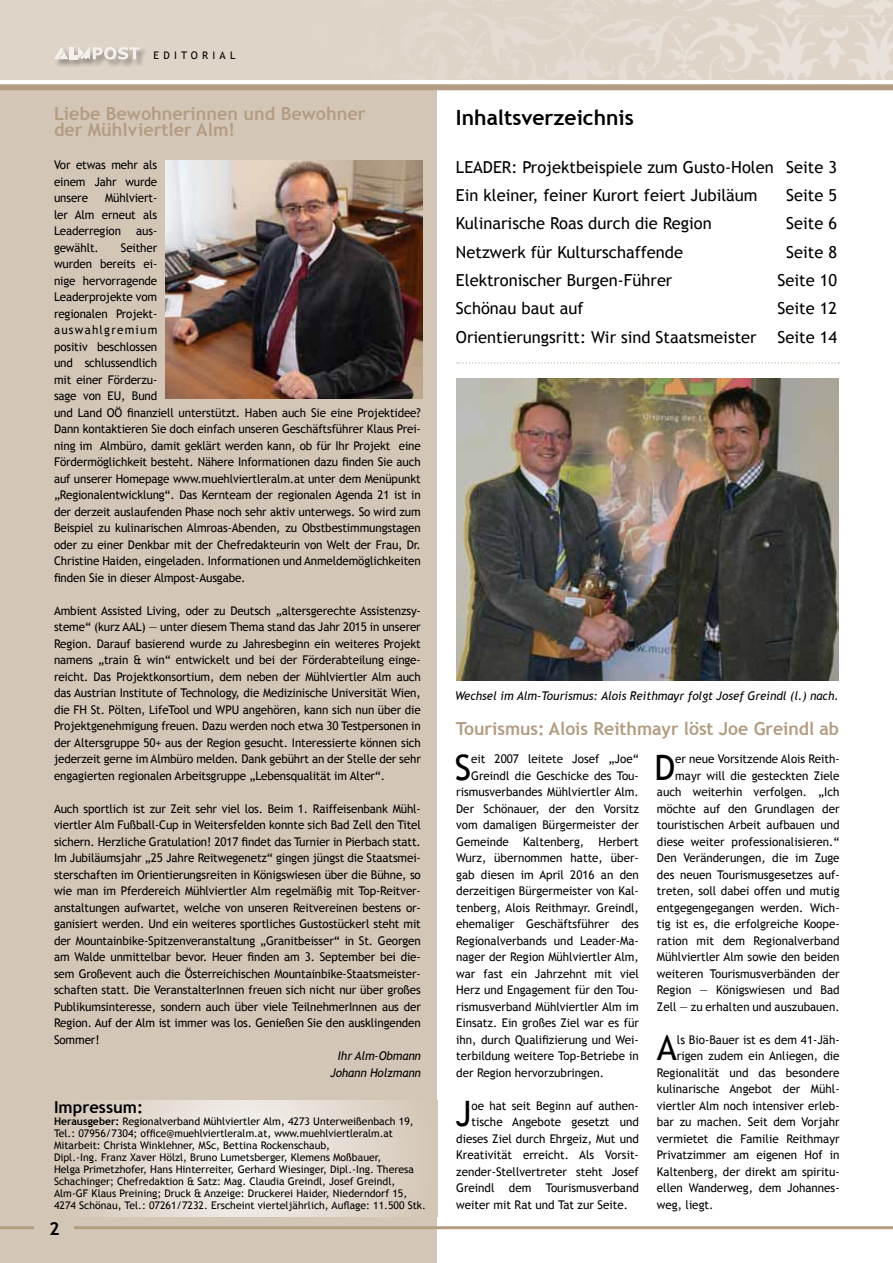
<style>
.page{position:relative;width:893px;height:1263px;background:#fff}
.page>*{position:absolute;margin:0;border:0;box-sizing:border-box;transform-origin:0 0}
.t1{font:35.1px "Trebuchet MS";color:#000}
.t2{font:700 21px "Trebuchet MS";color:#000}
.t3{font:700 18px/16.5px "Trebuchet MS";color:#b39c82}
.t4{font:700 18px "Trebuchet MS";color:#000}
.t5{font:16.5px/28.2px "Trebuchet MS";color:#000}
.t6{font:700 16.5px "Trebuchet MS";color:#000}
.t7{font:12px/16.5px "Trebuchet MS";color:#000;text-align:justify}
.t8{font:italic 12px/16.5px "Trebuchet MS";color:#000;text-align:right}
.t9{font:10.5px/12px "Trebuchet MS";color:#000}
.s1{font-weight:700}
</style>
<div class="page">
<div style="left:0;top:2px;width:437px;height:1261px;background:#d4c6b7"></div>
<hr style="left:0;top:1226px;width:893px;height:3px;background:#b39c82">
<div style="left:0;top:0;width:893px;height:84px;background:#ded4c8"></div>
<img style="left:591px;top:0;width:302px;height:80px">
<div style="left:54px;top:47px;width:95px;height:21px;background:#000;opacity:.49"></div>
<svg style="left:54px;top:47px;width:86px;height:13px"></svg>
<div style="left:0;top:80px;width:893px;height:6px;background:#fff"></div>
<div style="left:0;top:84px;width:893px;height:6px;background:#b39c82"></div>
<div style="left:35px;top:1221px;width:39px;height:42px;background:#d4c6b7"></div>
<svg style="left:457px;top:362px;width:382px;height:2px"></svg>
<img style="left:166px;top:161px;width:256px;height:237px">
<img style="left:456px;top:378px;width:383px;height:302px">
<svg style="left:93px;top:1101px;width:306px;height:115px"></svg>
<p class="t9" style="left:154px;top:50px;width:20px">E ditorial</p>
<h3 class="t3" style="left:54px;top:105px;width:313px">Liebe Bewohnerinnen und Bewohner der Mühlviertler Alm!</h3>
<p class="t7" style="left:54px;top:157px;width:105px">Vor etwas mehr als einem Jahr wurde unsere</p>
<p class="t7" style="left:54px;top:190px;width:105px;text-indent:51px">Mühlviert&shy;ler Alm erneut als Leaderregion</p>
<p class="t7" style="left:136px;top:223px;width:23px">aus-</p>
<p class="t7" style="left:54px;top:239px;width:46px">gewählt.</p>
<p class="t7" style="left:54px;top:239px;width:368px;text-align:left;text-indent:67px">Seither<br>wurden bereits ei-<br>nige hervorragende<br>Leaderprojekte vom<br>regionalen Projekt-<br>auswahlgremium<br>positiv beschlossen<br>und schlussendlich<br>mit einer Förderzu-<br>sage von EU, Bund<br>und Land OÖ finanziell unterstützt. Haben auch Sie eine Projektidee?<br>Dann kontaktieren Sie doch einfach unseren Geschäftsführer Klaus Prei&shy;ning im Almbüro, damit geklärt werden kann, ob für Ihr Projekt eine Fördermöglichkeit besteht. Nähere Informationen dazu finden Sie auch auf unserer Homepage www.muehlviertleralm.at unter dem Menüpunkt „Regionalentwicklung“. Das Kernteam der regionalen Agenda 21 ist in der derzeit auslaufenden Phase noch sehr aktiv unterwegs. So wird zum Beispiel zu kulinarischen Almroas-Abenden, zu Obstbestimmungstagen oder zu einer Denkbar mit der Chefredakteurin von Welt der Frau, Dr.<br>Christine Haiden, eingeladen. Informationen und Anmeldemöglichkeiten finden Sie in dieser Almpost-Ausgabe.</p>
<p class="t7" style="left:54px;top:602px;width:368px">Ambient Assisted Living, oder zu Deutsch „altersgerechte Assistenzsy&shy;steme“ (kurz AAL) — unter diesem Thema stand das Jahr 2015 in unserer Region. Darauf basierend wurde zu Jahresbeginn ein weiteres Projekt namens „train &amp; win“ entwickelt und bei der Förderabteilung einge&shy;reicht. Das Projektkonsortium, dem neben der Mühlviertler Alm auch das Austrian Institute of Technology, die Medizinische Universität Wien, die FH St. Pölten, LifeTool und WPU angehören, kann sich nun über die Projektgenehmigung freuen. Dazu werden noch etwa 30 Testpersonen in der Altersgruppe 50+ aus der Region gesucht. Interessierte können sich jederzeit gerne im Almbüro melden. Dank gebührt an der Stelle der sehr engagierten regionalen Arbeitsgruppe „Lebensqualität im Alter“.</p>
<p class="t7" style="left:54px;top:800px;width:368px">Auch sportlich ist zur Zeit sehr viel los. Beim 1. Raiffeisenbank Mühl&shy;viertler Alm Fußball-Cup in Weitersfelden konnte sich Bad Zell den Titel sichern. Herzliche Gratulation! 2017 findet das Turnier in Pierbach statt.<br>Im Jubiläumsjahr „25 Jahre Reitwegenetz“ gingen jüngst die Staatsmei&shy;sterschaften im Orientierungsreiten in Königswiesen über die Bühne, so wie man im Pferdereich Mühlviertler Alm regelmäßig mit Top-Reitver&shy;anstaltungen aufwartet, welche von unseren Reitvereinen bestens or&shy;ganisiert werden. Und ein weiteres sportliches Gustostückerl steht mit der Mountainbike-Spitzenveranstaltung „Granitbeisser“ in St. Georgen am Walde unmittelbar bevor. Heuer finden am 3. September bei die&shy;sem Großevent auch die Österreichischen Mountainbike-Staatsmeister&shy;schaften statt. Die VeranstalterInnen freuen sich nicht nur über großes Publikumsinteresse, sondern auch über viele TeilnehmerInnen aus der Region. Auf der Alm ist immer was los. Genießen Sie den ausklingenden Sommer!</p>
<p class="t8" style="left:330px;top:1048px;width:92px">Ihr Alm-Obmann<br>Johann Holzmann</p>
<h3 class="t6" style="left:54px;top:1097px;width:91px">Impressum:</h3>
<p class="t9" style="left:54px;top:1115px;width:374px"><span class="s1">Herausgeber:</span> Regionalverband Mühlviertler Alm, 4273 Unterweißenbach 19, Tel.: 07956/7304; office@muehlviertleralm.at, www.muehlviertleralm.at Mitarbeit: Christa Winklehner, MSc, Bettina Rockenschaub,<br>Dipl.-Ing. Franz Xaver Hölzl, Bruno Lumetsberger, Klemens Moßbauer,<br>Helga Primetzhofer, Hans Hinterreiter, Gerhard Wiesinger, Dipl.-Ing. Theresa Schachinger; Chefredaktion &amp; Satz: Mag. Claudia Greindl, Josef Greindl, Alm-GF Klaus Preining; Druck &amp; Anzeige: Druckerei Haider, Niederndorf 15, 4274 Schönau, Tel.: 07261/7232. Erscheint vierteljährlich, Auflage: 11.500 Stk.</p>
<h3 class="t4" style="left:49px;top:1217px;width:12px">2</h3>
<h2 class="t2" style="left:456px;top:104px;width:179px">Inhaltsverzeichnis</h2>
<h3 class="t5" style="left:456px;top:153px;width:382px">LEADER: Projektbeispiele zum Gusto-Holen Seite 3<br>Ein kleiner, feiner Kurort feiert Jubiläum</h3>
<h3 class="t5" style="left:786px;top:182px;width:52px">Seite 5</h3>
<h3 class="t5" style="left:456px;top:210px;width:257px">Kulinarische Roas durch die Region</h3>
<h3 class="t5" style="left:786px;top:210px;width:52px">Seite 6</h3>
<h3 class="t5" style="left:456px;top:238px;width:229px">Netzwerk für Kulturschaffende</h3>
<h3 class="t5" style="left:786px;top:238px;width:52px">Seite 8</h3>
<h3 class="t5" style="left:456px;top:266px;width:218px">Elektronischer Burgen-Führer</h3>
<h3 class="t5" style="left:777px;top:266px;width:61px">Seite 10</h3>
<h3 class="t5" style="left:456px;top:294px;width:129px">Schönau baut auf</h3>
<h3 class="t5" style="left:777px;top:294px;width:61px">Seite 12</h3>
<h3 class="t5" style="left:456px;top:323px;width:302px">Orientierungsritt: Wir sind Staatsmeister</h3>
<h3 class="t5" style="left:777px;top:323px;width:61px">Seite 14</h3>
<p class="t8" style="left:455px;top:687px;width:385px">Wechsel im Alm-Tourismus: Alois Reithmayr folgt Josef Greindl (l.) nach.</p>
<h3 class="t3" style="left:456px;top:720px;width:385px">Tourismus: Alois Reithmayr löst Joe Greindl ab</h3>
<h1 class="t1" style="left:455px;top:746px;width:18px">S</h1>
<p class="t7" style="left:471px;top:751px;width:169px">eit 2007 leitete Josef „Joe“</p>
<p class="t7" style="left:657px;top:751px;width:184px;text-align:right">er neue Vorsitzende Alois Reith&shy;mayr will die gesteckten Ziele auch weiterhin verfolgen. „Ich möchte auf den Grundlagen der touristischen Arbeit aufbauen und diese weiter professionalisieren.“ Den Veränderungen, die im Zuge des neuen Tourismusgesetzes auf&shy;treten, soll dabei offen und mutig entgegengegangen werden. Wich&shy;tig ist es, die erfolgreiche Koope&shy;ration mit dem Regionalverband Mühlviertler Alm sowie den beiden weiteren Tourismusverbänden der Region — Königswiesen und Bad Zell — zu erhalten und auszubauen.</p>
<h1 class="t1" style="left:657px;top:1027px;width:22px">A</h1>
<p class="t7" style="left:677px;top:1031px;width:164px">ls Bio-Bauer ist es dem 41-Jäh-</p>
<h1 class="t1" style="left:654px;top:746px;width:22px">D</h1>
<p class="t7" style="left:471px;top:767px;width:169px">Greindl die Geschicke des Tou-</p>
<p class="t7" style="left:456px;top:784px;width:184px">rismusverbandes Mühlviertler Alm.</p>
<p class="t7" style="left:456px;top:800px;width:184px">Der Schönauer, der den Vorsitz</p>
<p class="t7" style="left:456px;top:817px;width:184px">vom damaligen Bürgermeister der</p>
<p class="t7" style="left:456px;top:833px;width:184px">Gemeinde Kaltenberg, Herbert</p>
<p class="t7" style="left:456px;top:850px;width:184px">Wurz, übernommen hatte, über-</p>
<p class="t7" style="left:456px;top:866px;width:184px">gab diesen im April 2016 an den</p>
<p class="t7" style="left:456px;top:883px;width:184px">derzeitigen Bürgermeister von Kal-</p>
<p class="t7" style="left:456px;top:899px;width:184px">tenberg, Alois Reithmayr. Greindl,</p>
<p class="t7" style="left:456px;top:916px;width:184px">ehemaliger Geschäftsführer des</p>
<p class="t7" style="left:456px;top:932px;width:184px">Regionalverbands und Leader-Ma-</p>
<p class="t7" style="left:456px;top:949px;width:184px">nager der Region Mühlviertler Alm,</p>
<p class="t7" style="left:456px;top:965px;width:184px">war fast ein Jahrzehnt mit viel</p>
<p class="t7" style="left:456px;top:982px;width:184px">Herz und Engagement für den Tou-</p>
<p class="t7" style="left:456px;top:998px;width:184px">rismusverband Mühlviertler Alm im</p>
<p class="t7" style="left:456px;top:1015px;width:184px">Einsatz. Ein großes Ziel war es für</p>
<p class="t7" style="left:456px;top:1031px;width:184px">ihn, durch Qualifizierung und Wei-</p>
<p class="t7" style="left:456px;top:1048px;width:184px">terbildung weitere Top-Betriebe in</p>
<p class="t7" style="left:456px;top:1064px;width:149px">der Region hervorzubringen.</p>
<h1 class="t1" style="left:455px;top:1093px;width:18px">J</h1>
<p class="t7" style="left:472px;top:1097px;width:169px">oe hat seit Beginn auf authen-</p>
<p class="t7" style="left:677px;top:1048px;width:164px">rigen zudem ein Anliegen, die</p>
<p class="t7" style="left:657px;top:1064px;width:184px">Regionalität und das besondere</p>
<p class="t7" style="left:657px;top:1081px;width:184px">kulinarische Angebot der Mühl-</p>
<p class="t7" style="left:657px;top:1097px;width:184px">viertler Alm noch intensiver erleb-</p>
<p class="t7" style="left:657px;top:1114px;width:184px">bar zu machen. Seit dem Vorjahr</p>
<p class="t7" style="left:657px;top:1130px;width:184px">vermietet die Familie Reithmayr</p>
<p class="t7" style="left:657px;top:1147px;width:184px">Privatzimmer am eigenen Hof in</p>
<p class="t7" style="left:657px;top:1163px;width:184px">Kaltenberg, der direkt am spiritu-</p>
<p class="t7" style="left:657px;top:1180px;width:184px">ellen Wanderweg, dem Johannes-</p>
<p class="t7" style="left:657px;top:1196px;width:58px">weg, liegt.</p>
<p class="t7" style="left:472px;top:1114px;width:169px">tische Angebote gesetzt und</p>
<p class="t7" style="left:456px;top:1130px;width:184px">dieses Ziel durch Ehrgeiz, Mut und</p>
<p class="t7" style="left:456px;top:1147px;width:184px">Kreativität erreicht. Als Vorsit-</p>
<p class="t7" style="left:456px;top:1163px;width:184px">zender-Stellvertreter steht Josef</p>
<p class="t7" style="left:456px;top:1180px;width:184px">Greindl dem Tourismusverband</p>
<p class="t7" style="left:456px;top:1196px;width:173px">weiter mit Rat und Tat zur Seite.</p>
</div>
